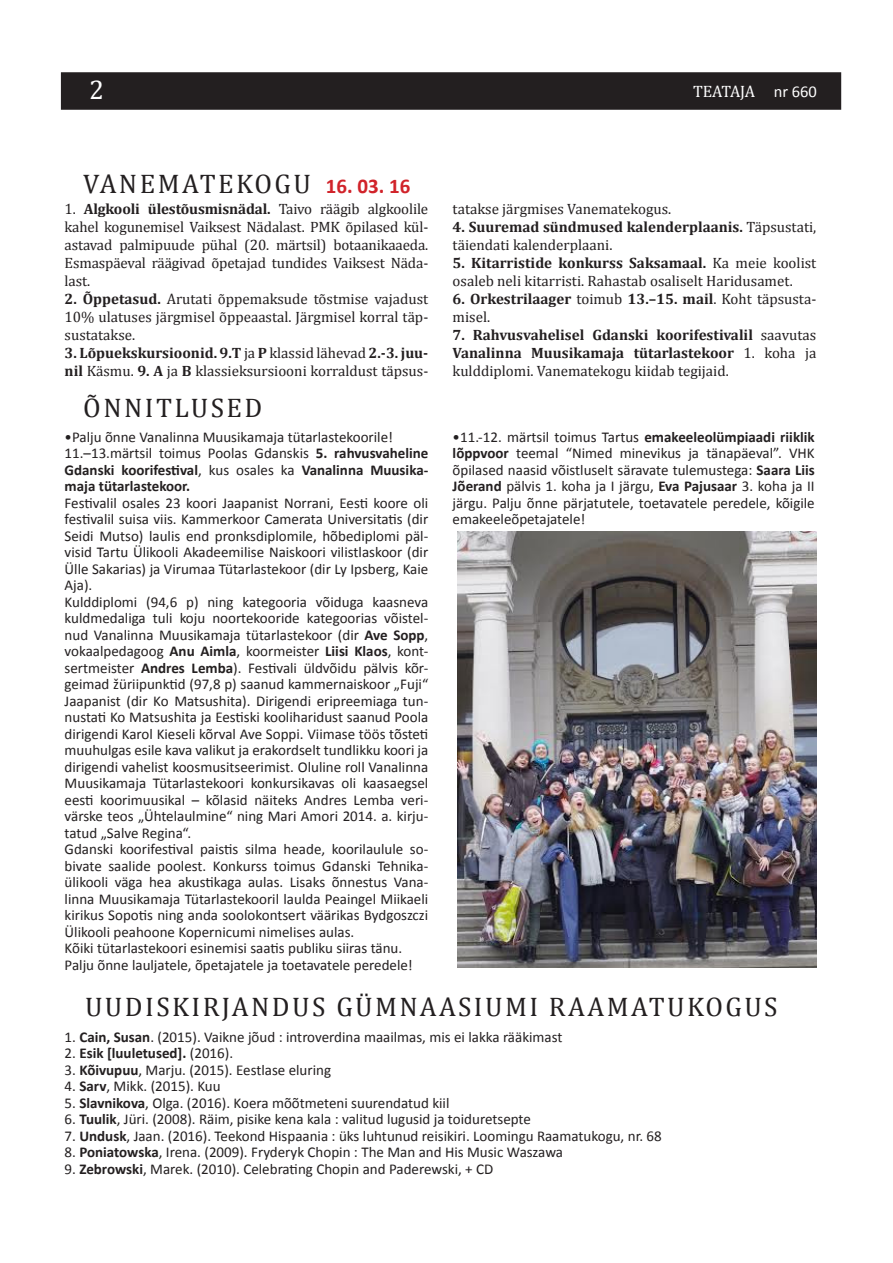
<style>
.page{position:relative;width:893px;height:1263px;background:#fff}
.page>*{position:absolute;margin:0;border:0;box-sizing:border-box;transform-origin:0 0}
.t1{font:27px "Cambria";letter-spacing:.09em;color:#231f20}
.t2{font:27px "Cambria";color:#fff}
.t3{font:700 21px "Calibri";color:#d1232a}
.t4{font:16.5px "Cambria";letter-spacing:-.015em;color:#fff}
.t5{font:15px/16.5px "Calibri";color:#231f20;text-align:justify}
.t6{font:15px/18px "Cambria";color:#231f20;text-align:justify}
.t7{font:700 15px/18px "Cambria";color:#231f20}
.t8{font:700 15px/16.5px "Calibri";color:#231f20;text-align:justify}
.s1{font-family:"Calibri"}
.s2{font-weight:700}
.s3{font-weight:400}
</style>
<div class="page">
<div style="left:61px;top:72px;width:780px;height:38px;background:#231f20"></div>
<img style="left:457px;top:531px;width:359px;height:436px">
<p class="t2" style="left:89px;top:74px;width:16px">2</p>
<p class="t4" style="left:693px;top:82px;width:125px">TEATAJA <span class="s1">nr 660</span></p>
<p class="t1" style="left:83px;top:168px;width:229px">VANEMATEKOGU</p>
<p class="t3" style="left:326px;top:173px;width:86px">16. 03. 16</p>
<p class="t6" style="left:65px;top:200px;width:365px">1. <span class="s2">Algkooli ülestõusmisnädal.</span> Taivo räägib algkoolile kahel kogunemisel Vaiksest Nädalast. PMK õpilased kül&shy;astavad palmipuude pühal (20. märtsil) botaanikaaeda.<br>Esmaspäeval räägivad õpetajad tundides Vaiksest Näda&shy;last.</p>
<p class="t6" style="left:65px;top:290px;width:365px"><span class="s2">2. Õppetasud.</span> Arutati õppemaksude tõstmise vajadust 10% ulatuses järgmisel õppeaastal. Järgmisel korral täp&shy;sustatakse.</p>
<p class="t6" style="left:65px;top:344px;width:365px"><span class="s2">3. Lõpuekskursioonid. 9.T</span> ja <span class="s2">P</span> klassid lähevad <span class="s2">2.-3. juu&shy;nil</span> Käsmu. <span class="s2">9. A</span> ja <span class="s2">B</span> klassieksursiooni korraldust täpsus-</p>
<p class="t1" style="left:83px;top:392px;width:181px">ÕNNITLUSED</p>
<p class="t5" style="left:65px;top:429px;width:330px">•Palju õnne Vanalinna Muusikamaja tütarlastekoorile!</p>
<p class="t8" style="left:65px;top:445px;width:365px"><span class="s3">11.–13.märtsil toimus Poolas Gdanskis</span> 5. rahvusvaheline Gdanski koorifestival<span class="s3">, kus osales ka</span> Vanalinna Muusika&shy;maja tütarlastekoor.</p>
<p class="t5" style="left:65px;top:495px;width:365px">Festivalil osales 23 koori Jaapanist Norrani, Eesti koore oli festivalil suisa viis. Kammerkoor Camerata Universitatis (dir Seidi Mutso) laulis end pronksdiplomile, hõbediplomi päl&shy;visid Tartu Ülikooli Akadeemilise Naiskoori vilistlaskoor (dir Ülle Sakarias) ja Virumaa Tütarlastekoor (dir Ly Ipsberg, Kaie Aja).</p>
<p class="t5" style="left:65px;top:594px;width:365px">Kulddiplomi (94,6 p) ning kategooria võiduga kaasneva kuldmedaliga tuli koju noortekooride kategoorias võistel&shy;nud Vanalinna Muusikamaja tütarlastekoor (dir <span class="s2">Ave Sopp</span>, vokaalpedagoog <span class="s2">Anu Aimla</span>, koormeister <span class="s2">Liisi Klaos</span>, kont&shy;sertmeister <span class="s2">Andres Lemba</span>). Festivali üldvõidu pälvis kõr&shy;geimad žüriipunktid (97,8 p) saanud kammernaiskoor „Fuji“ Jaapanist (dir Ko Matsushita). Dirigendi eripreemiaga tun&shy;nustati Ko Matsushita ja Eestiski kooliharidust saanud Poola dirigendi Karol Kieseli kõrval Ave Soppi. Viimase töös tõsteti muuhulgas esile kava valikut ja erakordselt tundlikku koori ja dirigendi vahelist koosmusitseerimist. Oluline roll Vanalinna Muusikamaja Tütarlastekoori konkursikavas oli kaasaegsel eesti koorimuusikal – kõlasid näiteks Andres Lemba veri&shy;värske teos „Ühtelaulmine“ ning Mari Amori 2014. a. kirju&shy;tatud „Salve Regina“.</p>
<p class="t5" style="left:65px;top:841px;width:365px">Gdanski koorifestival paistis silma heade, koorilaulule so&shy;bivate saalide poolest. Konkurss toimus Gdanski Tehnika&shy;ülikooli väga hea akustikaga aulas. Lisaks õnnestus Vana&shy;linna Muusikamaja Tütarlastekooril laulda Peaingel Miikaeli kirikus Sopotis ning anda soolokontsert väärikas Bydgoszczi Ülikooli peahoone Kopernicumi nimelises aulas.</p>
<p class="t5" style="left:65px;top:940px;width:339px">Kõiki tütarlastekoori esinemisi saatis publiku siiras tänu.</p>
<p class="t5" style="left:65px;top:957px;width:350px">Palju õnne lauljatele, õpetajatele ja toetavatele peredele!</p>
<p class="t6" style="left:453px;top:200px;width:220px">tatakse järgmises Vanematekogus.</p>
<p class="t7" style="left:453px;top:217px;width:365px">4. Suuremad sündmused kalenderplaanis. <span class="s3">Täpsustati, täiendati kalenderplaani.</span></p>
<p class="t6" style="left:453px;top:254px;width:365px"><span class="s2">5. Kitarristide konkurss Saksamaal.</span> Ka meie koolist osaleb neli kitarristi. Rahastab osaliselt Haridusamet.</p>
<p class="t7" style="left:453px;top:289px;width:365px">6. Orkestrilaager <span class="s3">toimub</span> 13.–15. mail<span class="s3">. Koht täpsusta&shy;misel.</span></p>
<p class="t7" style="left:453px;top:325px;width:365px;text-align:justify">7. Rahvusvahelisel Gdanski koorifestivalil <span class="s3">saavutas </span>Vanalinna Muusikamaja tütarlastekoor <span class="s3">1. koha ja kulddiplomi. Vanematekogu kiidab tegijaid.</span></p>
<p class="t5" style="left:453px;top:429px;width:364px">•11.-12. märtsil toimus Tartus <span class="s2">emakeeleolümpiaadi riiklik lõppvoor</span> teemal “Nimed minevikus ja tänapäeval”. VHK õpilased naasid võistluselt säravate tulemustega: <span class="s2">Saara Liis Jõerand</span> pälvis 1. koha ja I järgu, <span class="s2">Eva Pajusaar</span> 3. koha ja II järgu. Palju õnne pärjatutele, toetavatele peredele, kõigile emakeeleõpetajatele!</p>
<p class="t1" style="left:85px;top:990px;width:694px">UUDISKIRJANDUS GÜMNAASIUMI RAAMATUKOGUS</p>
<p class="t5" style="left:65px;top:1029px;width:499px">1. <span class="s2">Cain, Susan</span>. (2015). Vaikne jõud : introverdina maailmas, mis ei lakka rääkimast</p>
<p class="t8" style="left:65px;top:1045px;width:170px"><span class="s3">2.</span> Esik [luuletused]. <span class="s3">(2016).</span></p>
<p class="t5" style="left:65px;top:1062px;width:268px">3. <span class="s2">Kõivupuu</span>, Marju. (2015). Eestlase eluring</p>
<p class="t5" style="left:65px;top:1078px;width:158px">4. <span class="s2">Sarv</span>, Mikk. (2015). Kuu</p>
<p class="t5" style="left:65px;top:1095px;width:386px">5. <span class="s2">Slavnikova</span>, Olga. (2016). Koera mõõtmeteni suurendatud kiil</p>
<p class="t5" style="left:65px;top:1111px;width:468px">6. <span class="s2">Tuulik</span>, Jüri. (2008). Räim, pisike kena kala : valitud lugusid ja toiduretsepte</p>
<p class="t5" style="left:65px;top:1128px;width:599px">7. <span class="s2">Undusk</span>, Jaan. (2016). Teekond Hispaania : üks luhtunud reisikiri. Loomingu Raamatukogu, nr. 68</p>
<p class="t5" style="left:65px;top:1144px;width:500px">8. <span class="s2">Poniatowska</span>, Irena. (2009). Fryderyk Chopin : The Man and His Music Waszawa</p>
<p class="t5" style="left:65px;top:1161px;width:430px">9. <span class="s2">Zebrowski</span>, Marek. (2010). Celebrating Chopin and Paderewski, + CD</p>
</div>
